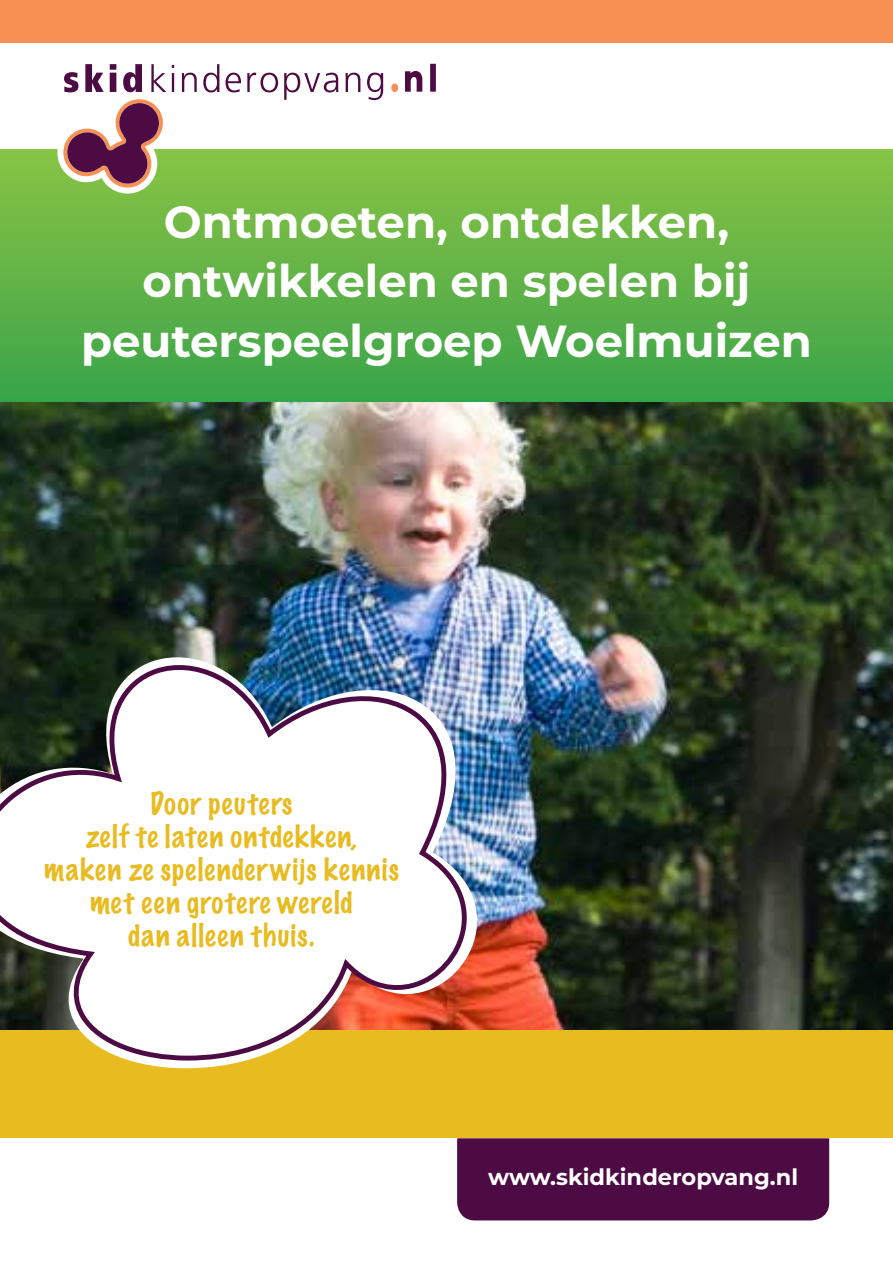
<style>
.page{position:relative;width:893px;height:1263px;background:#fff}
.page>*{position:absolute;margin:0;border:0;box-sizing:border-box;transform-origin:0 0}
.t1{font:700 45px/60px "Montserrat";color:#fff;text-align:center}
.t2{font:100 28.5px/33px "Marker Felt";letter-spacing:.045em;color:#e8bb20;text-align:center}
.t3{font:700 22.5px "Montserrat";color:#fff}
</style>
<div class="page">
<div style="left:0;top:745px;width:893px;height:393px;background:#e8bb20"></div>
<img style="left:0;top:402px;width:893px;height:628px">
<div style="left:0;top:150px;width:893px;height:252px;background:linear-gradient(to bottom,#8ac345,#3aa44a)"></div>
<svg style="left:182px;top:73px;width:15px;height:19px"></svg>
<svg style="left:203px;top:64px;width:16px;height:28px"></svg>
<svg style="left:225px;top:73px;width:16px;height:19px"></svg>
<svg style="left:247px;top:73px;width:31px;height:19px"></svg>
<svg style="left:284px;top:73px;width:54px;height:27px"></svg>
<svg style="left:345px;top:73px;width:15px;height:19px"></svg>
<svg style="left:367px;top:73px;width:16px;height:27px"></svg>
<svg style="left:54px;top:64px;width:120px;height:133px"></svg>
<svg style="left:405px;top:64px;width:31px;height:28px"></svg>
<div style="left:391px;top:84px;width:7px;height:8px;background:#f79052;border-radius:50%"></div>
<div style="left:457px;top:1138px;width:372px;height:82px;background:#4d0b44"></div>
<div style="left:0;top:0;width:893px;height:43px;background:#f79052"></div>
<img style="left:0;top:648px;width:481px;height:420px">
<svg style="left:0;top:653px;width:468px;height:410px;background:#cfcac5"></svg>
<h1 class="t1" style="left:81px;top:189px;width:732px">Ontmoeten, ontdekken, ontwikkelen en spelen bij peuterspeelgroep Woelmuizen</h1>
<p class="t2" style="left:44px;top:786px;width:357px">Door peuters<br>zelf te laten ontdekken, maken ze spelenderwijs kennis met een grotere wereld<br>dan alleen thuis.</p>
<p class="t3" style="left:488px;top:1161px;width:311px">www.skidkinderopvang.nl</p>
</div>
